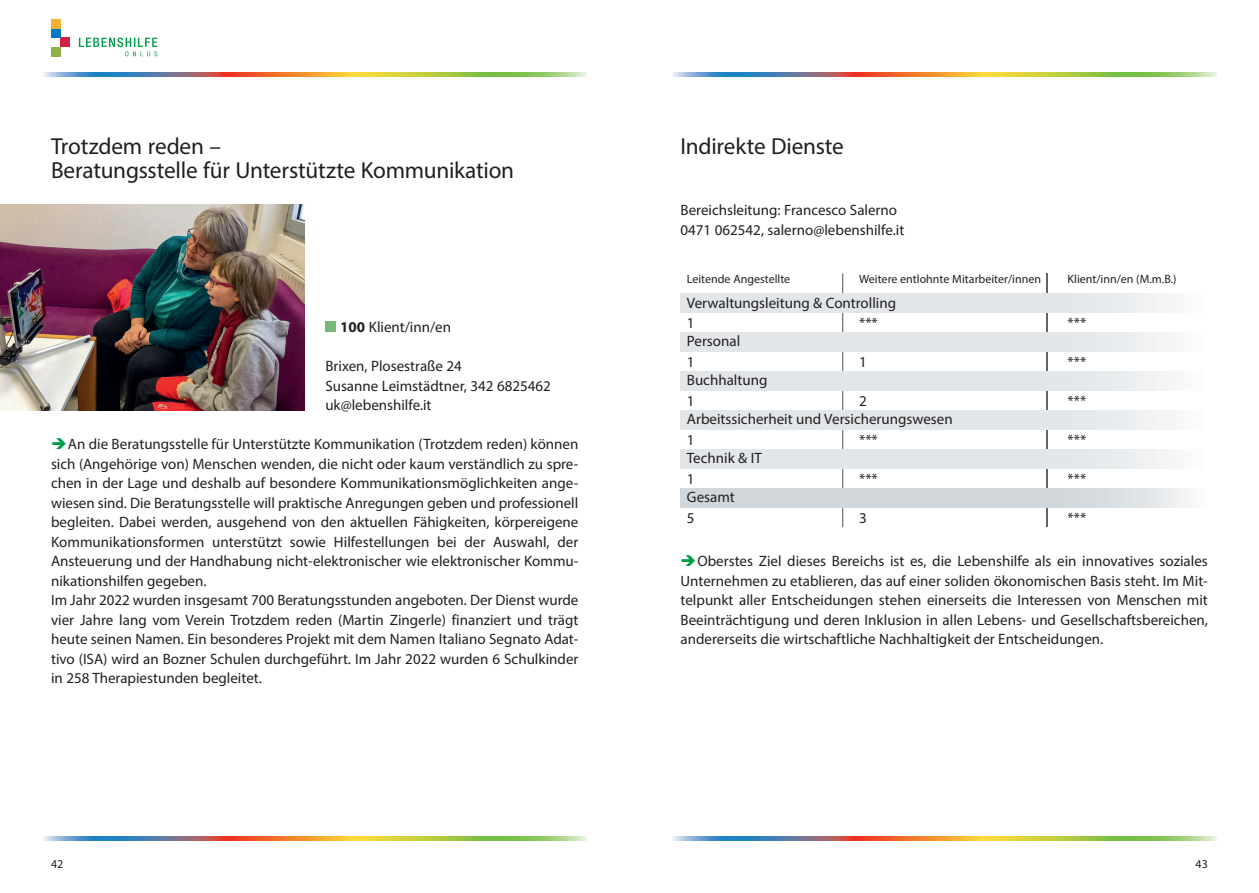
<style>
.page{position:relative;width:1259px;height:893px;background:#fff}
.page>*{position:absolute;margin:0;border:0;box-sizing:border-box;transform-origin:0 0}
.t1{font:23.25px/23.2px "Myriad Pro";letter-spacing:-.01em;color:#231f20}
.t2{font:15px/19.5px "Myriad Pro";color:#231f20}
.t3{font:12px "Myriad Pro";color:#231f20}
.s1{font-weight:700}
.s2{color:#009d48}
</style>
<div class="page">
<svg style="left:79px;top:38px;width:78px;height:18px"></svg>
<div style="left:60px;top:38px;width:10px;height:9px;background:#d1213e"></div>
<div style="left:51px;top:47px;width:9px;height:9px;background:#92b249"></div>
<div style="left:51px;top:28px;width:9px;height:10px;background:#007ac0"></div>
<div style="left:51px;top:19px;width:9px;height:9px;background:#f5b234"></div>
<svg style="left:43px;top:72px;width:544px;height:5px;background:#a9a266"></svg>
<svg style="left:43px;top:837px;width:544px;height:4px;background:#a9a266"></svg>
<svg style="left:672px;top:72px;width:544px;height:5px;background:#aaa266"></svg>
<svg style="left:672px;top:837px;width:544px;height:4px;background:#aaa266"></svg>
<div style="left:325px;top:322px;width:10px;height:10px;background:#76b97b"></div>
<img style="left:0;top:205px;width:304px;height:205px">
<hr style="left:1046px;top:274px;width:1px;height:253px;background:#636366">
<hr style="left:842px;top:274px;width:1px;height:253px;background:#636366">
<div style="left:680px;top:293px;width:366px;height:20px;background:#e2e6e9"></div>
<div style="left:680px;top:332px;width:366px;height:20px;background:#e2e6e9"></div>
<div style="left:680px;top:371px;width:366px;height:20px;background:#e2e6e9"></div>
<div style="left:1047px;top:371px;width:161px;height:20px;background:linear-gradient(to right,#dfe3e7,#fbfbfc)"></div>
<svg style="left:1046px;top:371px;width:1px;height:20px"></svg>
<div style="left:1047px;top:332px;width:161px;height:20px;background:linear-gradient(to right,#dfe3e7,#fbfbfc)"></div>
<svg style="left:1046px;top:332px;width:1px;height:20px"></svg>
<div style="left:1047px;top:293px;width:161px;height:20px;background:linear-gradient(to right,#dfe3e7,#fbfbfc)"></div>
<svg style="left:1046px;top:293px;width:1px;height:20px"></svg>
<div style="left:680px;top:410px;width:366px;height:20px;background:#e2e6e9"></div>
<div style="left:680px;top:449px;width:366px;height:20px;background:#e2e6e9"></div>
<div style="left:680px;top:488px;width:366px;height:20px;background:#d1d7db"></div>
<div style="left:1047px;top:410px;width:161px;height:20px;background:linear-gradient(to right,#dfe3e7,#fbfbfc)"></div>
<svg style="left:1046px;top:410px;width:1px;height:20px"></svg>
<div style="left:1047px;top:449px;width:161px;height:20px;background:linear-gradient(to right,#dfe3e7,#fbfbfc)"></div>
<svg style="left:1046px;top:449px;width:1px;height:20px"></svg>
<div style="left:1047px;top:488px;width:161px;height:20px;background:linear-gradient(to right,#cad1d6,#f6f8f8)"></div>
<svg style="left:1046px;top:488px;width:1px;height:20px"></svg>
<h1 class="t1" style="left:51px;top:135px;width:465px">Trotzdem reden –<br>Beratungsstelle für Unterstützte Kommunikation</h1>
<p class="t2" style="left:340px;top:317px;width:112px"><span class="s1">100</span> Klient/inn/en</p>
<p class="t2" style="left:325px;top:356px;width:227px">Brixen, Plosestraße 24<br>Susanne Leimstädtner, 342 6825462 uk@lebenshilfe.it</p>
<p class="t2" style="left:51px;top:434px;width:529px"><span class="s2">➔</span>An die Beratungsstelle für Unterstützte Kommunikation (Trotzdem reden) können sich (Angehörige von) Menschen wenden, die nicht oder kaum verständlich zu spre&shy;chen in der Lage und deshalb auf besondere Kommunikationsmöglichkeiten ange&shy;wiesen sind. Die Beratungsstelle will praktische Anregungen geben und professionell begleiten. Dabei werden, ausgehend von den aktuellen Fähigkeiten, körpereigene Kommunikationsformen unterstützt sowie Hilfestellungen bei der Auswahl, der Ansteuerung und der Handhabung nicht-elektronischer wie elektronischer Kommu&shy;nikationshilfen gegeben.<br>Im Jahr 2022 wurden insgesamt 700 Beratungsstunden angeboten. Der Dienst wurde vier Jahre lang vom Verein Trotzdem reden (Martin Zingerle) finanziert und trägt heute seinen Namen. Ein besonderes Projekt mit dem Namen Italiano Segnato Adat&shy;tivo (ISA) wird an Bozner Schulen durchgeführt. Im Jahr 2022 wurden 6 Schulkinder in 258 Therapiestunden begleitet.</p>
<h1 class="t1" style="left:680px;top:135px;width:165px">Indirekte Dienste</h1>
<p class="t2" style="left:680px;top:200px;width:225px">Bereichsleitung: Francesco Salerno<br>0471 062542, salerno@lebenshilfe.it</p>
<p class="t3" style="left:687px;top:271px;width:105px">Leitende Angestellte</p>
<p class="t3" style="left:859px;top:271px;width:183px">Weitere entlohnte Mitarbeiter/innen</p>
<p class="t3" style="left:1067px;top:271px;width:110px">Klient/inn/en (M.m.B.)</p>
<p class="t2" style="left:687px;top:292px;width:211px;line-height:20.5px">Verwaltungsleitung &amp; Controlling<br>1</p>
<p class="t2" style="left:859px;top:313px;width:20px">***</p>
<p class="t2" style="left:1067px;top:313px;width:20px">***</p>
<p class="t2" style="left:687px;top:331px;width:55px">Personal</p>
<p class="t2" style="left:687px;top:370px;width:82px">Buchhaltung</p>
<p class="t2" style="left:687px;top:409px;width:267px">Arbeitssicherheit und Versicherungswesen</p>
<p class="t2" style="left:687px;top:448px;width:76px">Technik &amp; IT</p>
<p class="t2" style="left:687px;top:487px;width:49px">Gesamt</p>
<p class="t2" style="left:687px;top:352px;width:9px">1</p>
<p class="t2" style="left:859px;top:352px;width:9px">1</p>
<p class="t2" style="left:1067px;top:352px;width:20px">***</p>
<p class="t2" style="left:687px;top:391px;width:9px">1</p>
<p class="t2" style="left:859px;top:391px;width:9px">2</p>
<p class="t2" style="left:1067px;top:391px;width:20px">***</p>
<p class="t2" style="left:687px;top:430px;width:9px">1</p>
<p class="t2" style="left:687px;top:469px;width:9px">1</p>
<p class="t2" style="left:687px;top:508px;width:9px">5</p>
<p class="t2" style="left:859px;top:430px;width:20px">***</p>
<p class="t2" style="left:859px;top:469px;width:20px">***</p>
<p class="t2" style="left:859px;top:508px;width:9px">3</p>
<p class="t2" style="left:1067px;top:430px;width:20px">***</p>
<p class="t2" style="left:1067px;top:469px;width:20px">***</p>
<p class="t2" style="left:1067px;top:508px;width:20px">***</p>
<p class="t2" style="left:680px;top:551px;width:529px;text-align:justify"><span class="s2">➔</span>Oberstes Ziel dieses Bereichs ist es, die Lebenshilfe als ein innovatives soziales Unternehmen zu etablieren, das auf einer soliden ökonomischen Basis steht. Im Mit&shy;telpunkt aller Entscheidungen stehen einerseits die Interessen von Menschen mit Beeinträchtigung und deren Inklusion in allen Lebens- und Gesellschaftsbereichen, andererseits die wirtschaftliche Nachhaltigkeit der Entscheidungen.</p>
<p class="t3" style="left:51px;top:856px;width:14px">42</p>
<p class="t3" style="left:1195px;top:856px;width:14px">43</p>
</div>
